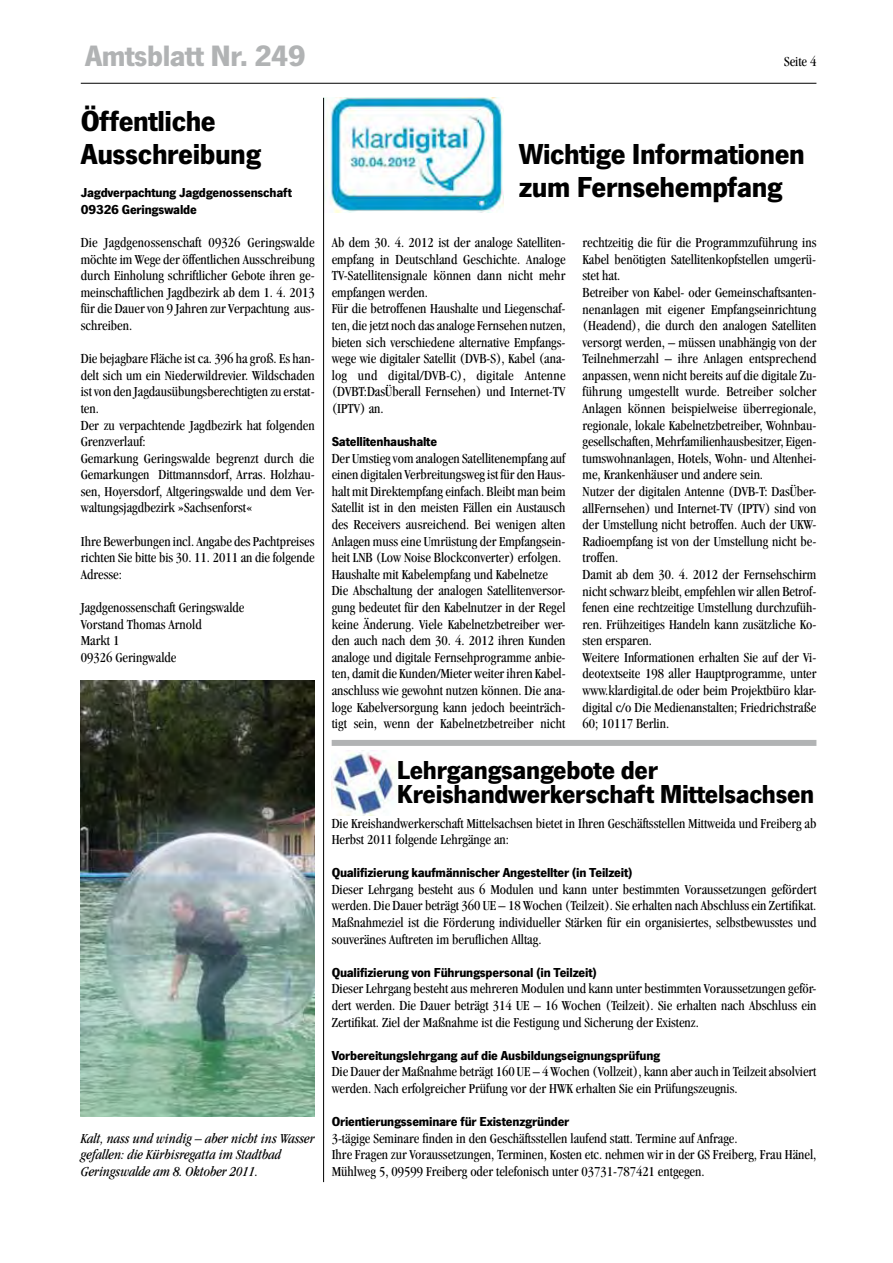
<style>
.page{position:relative;width:893px;height:1263px;background:#fff}
.page>*{position:absolute;margin:0;border:0;box-sizing:border-box;transform-origin:0 0}
.t1{font:700 30.6px "News Got T";letter-spacing:-.015em;color:#b1b3b4}
.t2{font:700 30px/33.2px "News Got T";letter-spacing:-.015em;color:#000}
.t3{font:700 27px/24px "News Got T";letter-spacing:-.015em;color:#000}
.t4{font:condensed 14.25px/16.6px "Garamond";color:#000}
.t5{font:italic condensed 14.25px/16.6px "Garamond";color:#000}
.t6{font:700 13.5px/16.6px "News Got T";letter-spacing:-.015em;color:#000}
</style>
<div class="page">
<hr style="left:81px;top:83px;width:735px;height:1px;background:#000">
<img style="left:324px;top:98px;width:179px;height:115px">
<img style="left:332px;top:750px;width:65px;height:65px">
<div style="left:332px;top:740px;width:484px;height:6px;background:#b1b3b4"></div>
<hr style="left:323px;top:98px;width:1px;height:1084px;background:#000">
<img style="left:81px;top:680px;width:234px;height:436px">
<h1 class="t1" style="left:85px;top:37px;width:222px">Amtsblatt Nr. 249</h1>
<p class="t4" style="left:784px;top:53px;width:34px">Seite 4</p>
<h2 class="t2" style="left:81px;top:103px;width:182px">Öffentliche<br>Ausschreibung</h2>
<p class="t6" style="left:81px;top:184px;width:213px">Jagdverpachtung Jagdgenossenschaft<br>09326 Geringswalde</p>
<p class="t4" style="left:81px;top:234px;width:235px;text-align:justify">Die Jagdgenossenschaft 09326 Geringswalde möchte im Wege der öffentlichen Ausschreibung durch Einholung schriftlicher Gebote ihren ge&shy;meinschaftlichen Jagdbezirk ab dem 1. 4. 2013 für die Dauer von 9 Jahren zur Verpachtung aus&shy;schreiben.</p>
<p class="t4" style="left:81px;top:350px;width:235px">Die bejagbare Fläche ist ca. 396 ha groß. Es han&shy;delt sich um ein Niederwildrevier. Wildschaden ist von den Jagdausübungsberechtigten zu erstat&shy;ten.<br>Der zu verpachtende Jagdbezirk hat folgenden Grenzverlauf:<br>Gemarkung Geringswalde begrenzt durch die Gemarkungen Dittmannsdorf, Arras. Holzhau&shy;sen, Hoyersdorf, Altgeringswalde und dem Ver&shy;waltungsjagdbezirk »Sachsenforst«</p>
<p class="t4" style="left:81px;top:533px;width:235px;text-align:justify">Ihre Bewerbungen incl. Angabe des Pachtpreises richten Sie bitte bis 30. 11. 2011 an die folgende Adresse:</p>
<p class="t4" style="left:81px;top:599px;width:165px">Jagdgenossenschaft Geringswalde<br>Vorstand Thomas Arnold<br>Markt 1<br>09326 Geringwalde</p>
<p class="t5" style="left:81px;top:1130px;width:235px">Kalt, nass und windig – aber nicht ins Wasser gefallen: die Kürbisregatta im Stadtbad<br>Geringswalde am 8. Oktober 2011.</p>
<h2 class="t2" style="left:519px;top:137px;width:288px">Wichtige Informationen zum Fernsehempfang</h2>
<p class="t4" style="left:332px;top:234px;width:235px">Ab dem 30. 4. 2012 ist der analoge Satelliten&shy;empfang in Deutschland Geschichte. Analoge TV-Satellitensignale können dann nicht mehr empfangen werden.<br>Für die betroffenen Haushalte und Liegenschaf&shy;ten, die jetzt noch das analoge Fernsehen nutzen, bieten sich verschiedene alternative Empfangs&shy;wege wie digitaler Satellit (DVB-S), Kabel (ana&shy;log und digital/DVB-C), digitale Antenne (DVBT:DasÜberall Fernsehen) und Internet-TV (IPTV) an.</p>
<p class="t6" style="left:332px;top:433px;width:107px">Satellitenhaushalte</p>
<p class="t4" style="left:332px;top:450px;width:236px">Der Umstieg vom analogen Satellitenempfang auf einen digitalen Verbreitungsweg ist für den Haus&shy;halt mit Direktempfang einfach. Bleibt man beim Satellit ist in den meisten Fällen ein Austausch des Receivers ausreichend. Bei wenigen alten Anlagen muss eine Umrüstung der Empfangsein&shy;heit LNB (Low Noise Blockconverter) erfolgen.<br>Haushalte mit Kabelempfang und Kabelnetze Die Abschaltung der analogen Satellitenversor&shy;gung bedeutet für den Kabelnutzer in der Regel keine Änderung. Viele Kabelnetzbetreiber wer&shy;den auch nach dem 30. 4. 2012 ihren Kunden analoge und digitale Fernsehprogramme anbie&shy;ten, damit die Kunden/Mieter weiter ihren Kabel&shy;anschluss wie gewohnt nutzen können. Die ana&shy;loge Kabelversorgung kann jedoch beeinträch&shy;tigt sein, wenn der Kabelnetzbetreiber nicht</p>
<p class="t4" style="left:583px;top:234px;width:235px">rechtzeitig die für die Programmzuführung ins Kabel benötigten Satellitenkopfstellen umgerü&shy;stet hat.<br>Betreiber von Kabel- oder Gemeinschaftsanten&shy;nenanlagen mit eigener Empfangseinrichtung (Headend), die durch den analogen Satelliten versorgt werden, – müssen unabhängig von der Teilnehmerzahl – ihre Anlagen entsprechend anpassen, wenn nicht bereits auf die digitale Zu&shy;führung umgestellt wurde. Betreiber solcher Anlagen können beispielweise überregionale, regionale, lokale Kabelnetzbetreiber, Wohnbau&shy;gesellschaften, Mehrfamilienhausbesitzer, Eigen&shy;tumswohnanlagen, Hotels, Wohn- und Altenhei&shy;me, Krankenhäuser und andere sein.<br>Nutzer der digitalen Antenne (DVB-T: DasÜber&shy;allFernsehen) und Internet-TV (IPTV) sind von der Umstellung nicht betroffen. Auch der UKW-Radioempfang ist von der Umstellung nicht be&shy;troffen.<br>Damit ab dem 30. 4. 2012 der Fernsehschirm nicht schwarz bleibt, empfehlen wir allen Betrof&shy;fenen eine rechtzeitige Umstellung durchzufüh&shy;ren. Frühzeitiges Handeln kann zusätzliche Ko&shy;sten ersparen.<br>Weitere Informationen erhalten Sie auf der Vi&shy;deotextseite 198 aller Hauptprogramme, unter www.klardigital.de oder beim Projektbüro klar&shy;digital c/o Die Medienanstalten; Friedrichstraße 60; 10117 Berlin.</p>
<h3 class="t3" style="left:397px;top:757px;width:419px">Lehrgangsangebote der<br>Kreishandwerkerschaft Mittelsachsen</h3>
<p class="t4" style="left:332px;top:815px;width:486px">Die Kreishandwerkerschaft Mittelsachsen bietet in Ihren Geschäftsstellen Mittweida und Freiberg ab<br>Herbst 2011 folgende Lehrgänge an:</p>
<p class="t6" style="left:332px;top:864px;width:302px">Qualifizierung kaufmännischer Angestellter (in Teilzeit)</p>
<p class="t4" style="left:332px;top:881px;width:486px;text-align:justify">Dieser Lehrgang besteht aus 6 Modulen und kann unter bestimmten Voraussetzungen gefördert werden. Die Dauer beträgt 360 UE – 18 Wochen (Teilzeit). Sie erhalten nach Abschluss ein Zertifikat.<br>Maßnahmeziel ist die Förderung individueller Stärken für ein organisiertes, selbstbewusstes und souveränes Auftreten im beruflichen Alltag.</p>
<p class="t6" style="left:332px;top:963px;width:267px">Qualifizierung von Führungspersonal (in Teilzeit)</p>
<p class="t4" style="left:332px;top:980px;width:486px;text-align:justify">Dieser Lehrgang besteht aus mehreren Modulen und kann unter bestimmten Voraussetzungen geför&shy;dert werden. Die Dauer beträgt 314 UE – 16 Wochen (Teilzeit). Sie erhalten nach Abschluss ein Zertifikat. Ziel der Maßnahme ist die Festigung und Sicherung der Existenz.</p>
<p class="t6" style="left:332px;top:1046px;width:330px">Vorbereitungslehrgang auf die Ausbildungseignungsprüfung</p>
<p class="t4" style="left:332px;top:1063px;width:486px">Die Dauer der Maßnahme beträgt 160 UE – 4 Wochen (Vollzeit), kann aber auch in Teilzeit absolviert werden. Nach erfolgreicher Prüfung vor der HWK erhalten Sie ein Prüfungszeugnis.</p>
<p class="t6" style="left:332px;top:1113px;width:239px">Orientierungsseminare für Existenzgründer</p>
<p class="t4" style="left:332px;top:1130px;width:486px">3-tägige Seminare finden in den Geschäftsstellen laufend statt. Termine auf Anfrage.<br>Ihre Fragen zur Voraussetzungen, Terminen, Kosten etc. nehmen wir in der GS Freiberg, Frau Hänel,<br>Mühlweg 5, 09599 Freiberg oder telefonisch unter 03731-787421 entgegen.</p>
</div>
